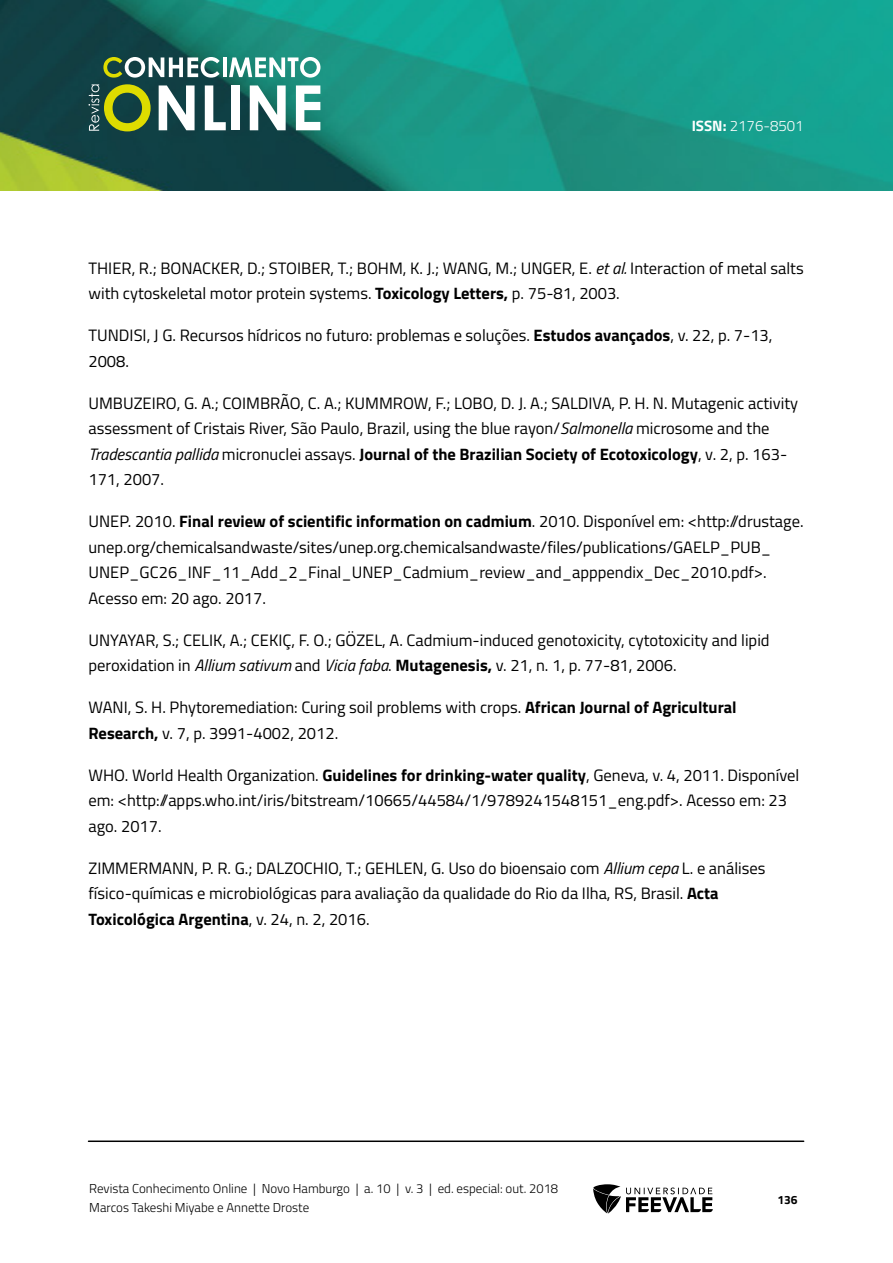
<style>
.page{position:relative;width:893px;height:1263px;background:#fff}
.page>*{position:absolute;margin:0;border:0;box-sizing:border-box;transform-origin:0 0}
.t1{font:16.5px/25.5px "Titillium Web";color:#000}
.t2{font:300 15px "Titillium Web";color:#fff}
.t3{font:300 12.9px/19.5px "Titillium Web";color:#000}
.t4{font:700 12px "Titillium Web";color:#000}
.s1{font-weight:700}
.s2{font-style:italic}
</style>
<div class="page">
<img style="left:0;top:0;width:893px;height:190px">
<svg style="left:593px;top:1184px;width:120px;height:29px"></svg>
<svg style="left:103px;top:57px;width:117px;height:21px"></svg>
<hr style="left:223px;top:57px;width:3px;height:20px;background:#fff">
<svg style="left:229px;top:57px;width:91px;height:21px"></svg>
<svg style="left:88px;top:84px;width:63px;height:47px;background:#607d34"></svg>
<svg style="left:159px;top:85px;width:36px;height:45px"></svg>
<svg style="left:205px;top:85px;width:21px;height:45px"></svg>
<div style="left:232px;top:85px;width:8px;height:45px;background:#fff"></div>
<svg style="left:250px;top:85px;width:36px;height:45px"></svg>
<svg style="left:296px;top:85px;width:24px;height:45px"></svg>
<hr style="left:88px;top:1140px;width:716px;height:2px;background:#000">
<p class="t2" style="left:692px;top:115px;width:114px"><span class="s1">ISSN:</span> 2176-8501</p>
<p class="t1" style="left:88px;top:254px;width:717px">THIER, R.; BONACKER, D.; STOIBER, T.; BOHM, K. J.; WANG, M.; UNGER, E. <span class="s2">et al.</span> Interaction of metal salts with cytoskeletal motor protein systems. <span class="s1">Toxicology Letters,</span> p. 75-81, 2003.</p>
<p class="t1" style="left:88px;top:322px;width:685px">TUNDISI, J G. Recursos hídricos no futuro: problemas e soluções. <span class="s1">Estudos avançados</span>, v. 22, p. 7-13,<br>2008.</p>
<p class="t1" style="left:88px;top:389px;width:711px">UMBUZEIRO, G. A.; COIMBRÃO, C. A.; KUMMROW, F.; LOBO, D. J. A.; SALDIVA, P. H. N. Mutagenic activity assessment of Cristais River, São Paulo, Brazil, using the blue rayon/<span class="s2">Salmonella</span> microsome and the <span class="s2">Tradescantia pallida</span> micronuclei assays. <span class="s1">Journal of the Brazilian Society of Ecotoxicology</span>, v. 2, p. 163- 171, 2007.</p>
<p class="t1" style="left:88px;top:508px;width:717px">UNEP. 2010. <span class="s1">Final review of scientific information on cadmium</span>. 2010. Disponível em: &lt;http://drustage. unep.org/chemicalsandwaste/sites/unep.org.chemicalsandwaste/files/publications/GAELP_PUB_ UNEP_GC26_INF_11_Add_2_Final_UNEP_Cadmium_review_and_apppendix_Dec_2010.pdf&gt;.<br>Acesso em: 20 ago. 2017.</p>
<p class="t1" style="left:88px;top:626px;width:683px">UNYAYAR, S.; CELIK, A.; CEKIÇ, F. O.; GÖZEL, A. Cadmium-induced genotoxicity, cytotoxicity and lipid peroxidation in <span class="s2">Allium sativum</span> and <span class="s2">Vicia faba</span>. <span class="s1">Mutagenesis,</span> v. 21, n. 1, p. 77-81, 2006.</p>
<p class="t1" style="left:88px;top:694px;width:650px">WANI, S. H. Phytoremediation: Curing soil problems with crops. <span class="s1">African Journal of Agricultural<br>Research,</span> v. 7, p. 3991-4002, 2012.</p>
<p class="t1" style="left:88px;top:761px;width:712px">WHO. World Health Organization. <span class="s1">Guidelines for drinking-water quality</span>, Geneva, v. 4, 2011. Disponível em: &lt;http://apps.who.int/iris/bitstream/10665/44584/1/9789241548151_eng.pdf&gt;. Acesso em: 23 ago. 2017.</p>
<p class="t1" style="left:88px;top:854px;width:678px">ZIMMERMANN, P. R. G.; DALZOCHIO, T.; GEHLEN, G. Uso do bioensaio com <span class="s2">Allium cepa</span> L. e análises físico-químicas e microbiológicas para avaliação da qualidade do Rio da Ilha, RS, Brasil. <span class="s1">Acta<br>Toxicológica Argentina</span>, v. 24, n. 2, 2016.</p>
<p class="t3" style="left:89px;top:1178px;width:470px">Revista Conhecimento Online | Novo Hamburgo | a. 10 | v. 3 | ed. especial: out. 2018<br>Marcos Takeshi Miyabe e Annette Droste</p>
<p class="t4" style="left:777px;top:1190px;width:22px">136</p>
</div>
